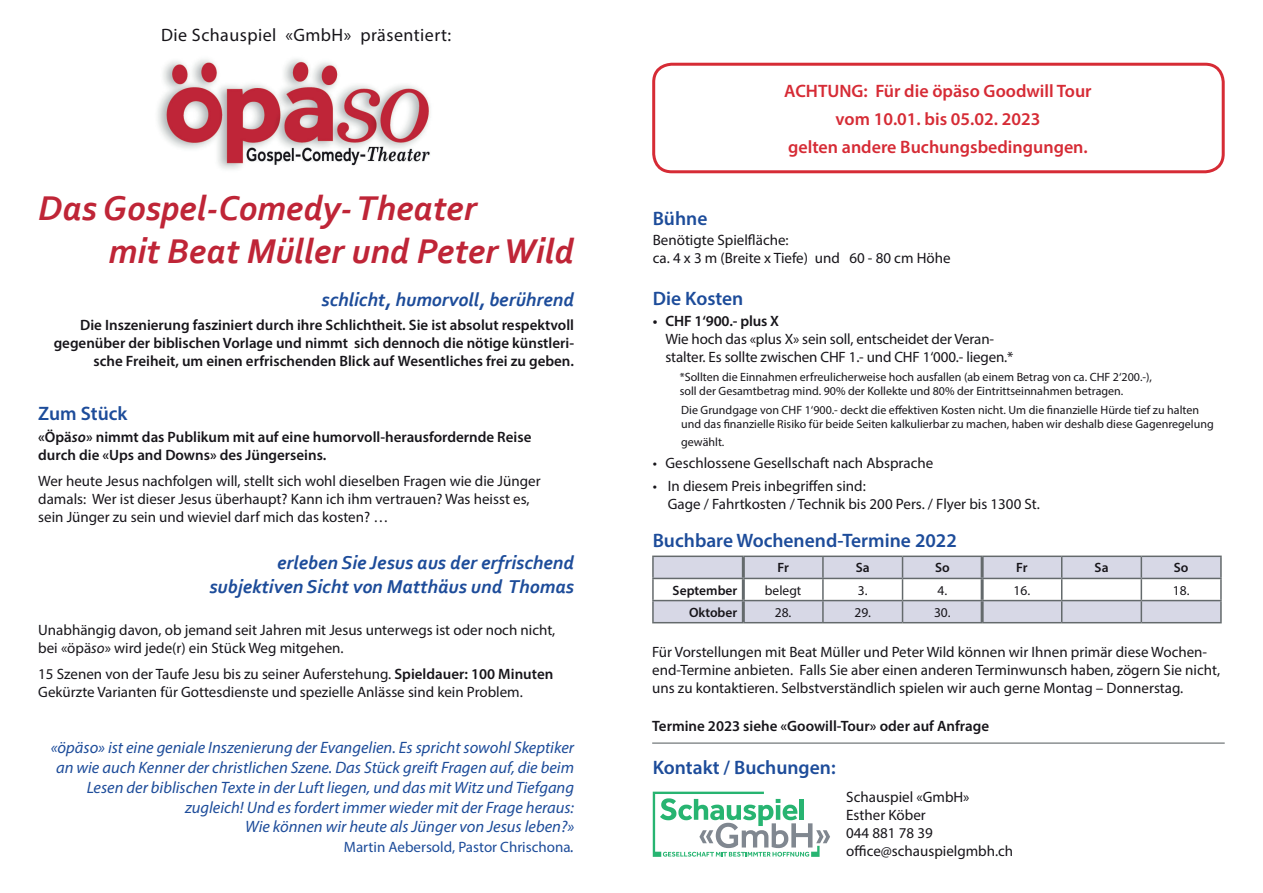
<style>
.page{position:relative;width:1263px;height:893px;background:#fff}
.page>*{position:absolute;margin:0;border:0;box-sizing:border-box;transform-origin:0 0}
.t1{font:italic 700 36px/43.2px "Corbel";color:#bf2537}
.t2{font:italic 700 19.5px/23.4px "Corbel";color:#1d4c9a;text-align:right}
.t3{font:600 19.5px "Myriad Pro";color:#1d4c9a}
.t4{font:600 18px/27.9px "Myriad Pro";color:#d62b35;text-align:center}
.t5{font:18px "Myriad Pro";letter-spacing:.025em;color:#17151a}
.t6{font:italic 16.5px/19.8px "Myriad Pro";color:#1d4c9a;text-align:right}
.t7{font:15px/18px "Myriad Pro";color:#17151a}
.t8{font:600 15px/18px "Myriad Pro";color:#17151a}
.t9{font:15px "Myriad Pro";color:#1d4c9a}
.t10{font:600 13.5px "Myriad Pro";color:#17151a}
.t11{font:13.5px "Myriad Pro";color:#17151a}
.t12{font:12px/14.4px "Myriad Pro";color:#17151a}
.s1{font-style:italic}
.s2{font-weight:600}
.s3{font-style:italic;font-size:16.5px}
</style>
<div class="page">
<hr style="left:652px;top:742px;width:573px;height:2px;background:#646a6c">
<img style="left:157px;top:59px;width:273px;height:110px">
<svg style="left:653px;top:792px;width:177px;height:65px"></svg>
<hr style="left:652px;top:556px;width:91px;height:1px;background:#646a6c">
<hr style="left:652px;top:557px;width:2px;height:21px;background:#646a6c">
<hr style="left:1141px;top:556px;width:81px;height:1px;background:#646a6c">
<hr style="left:1220px;top:557px;width:2px;height:21px;background:#646a6c">
<hr style="left:652px;top:578px;width:91px;height:1px;background:#646a6c">
<hr style="left:652px;top:579px;width:2px;height:21px;background:#646a6c">
<hr style="left:1141px;top:578px;width:81px;height:1px;background:#646a6c">
<hr style="left:1220px;top:579px;width:2px;height:21px;background:#646a6c">
<hr style="left:652px;top:600px;width:91px;height:1px;background:#646a6c">
<hr style="left:652px;top:601px;width:2px;height:21px;background:#646a6c">
<svg style="left:653px;top:556px;width:568px;height:66px"></svg>
<hr style="left:1141px;top:600px;width:81px;height:1px;background:#646a6c">
<hr style="left:1140px;top:601px;width:2px;height:21px;background:#646a6c">
<hr style="left:1220px;top:601px;width:2px;height:21px;background:#646a6c">
<hr style="left:652px;top:622px;width:91px;height:1px;background:#646a6c">
<hr style="left:743px;top:622px;width:80px;height:1px;background:#646a6c">
<hr style="left:823px;top:622px;width:79px;height:1px;background:#646a6c">
<hr style="left:902px;top:622px;width:80px;height:1px;background:#646a6c">
<hr style="left:982px;top:622px;width:80px;height:1px;background:#646a6c">
<hr style="left:1062px;top:622px;width:79px;height:1px;background:#646a6c">
<hr style="left:1141px;top:622px;width:81px;height:1px;background:#646a6c">
<hr style="left:742px;top:557px;width:3px;height:21px;background:#646a6c">
<hr style="left:981px;top:557px;width:3px;height:21px;background:#646a6c">
<hr style="left:742px;top:579px;width:3px;height:21px;background:#646a6c">
<hr style="left:981px;top:579px;width:3px;height:21px;background:#646a6c">
<hr style="left:742px;top:601px;width:3px;height:21px;background:#646a6c">
<hr style="left:981px;top:601px;width:3px;height:21px;background:#646a6c">
<div style="left:652px;top:63px;width:573px;height:110px;border:3px solid #d62b35;border-radius:18px"></div>
<p class="t5" style="left:161px;top:24px;width:292px">Die Schauspiel «GmbH» präsentiert:</p>
<h1 class="t1" style="left:109px;top:186px;width:467px;text-indent:-70px">Das Gospel-Comedy- Theater<br>mit Beat Müller und Peter Wild</h1>
<h2 class="t2" style="left:322px;top:287px;width:254px">schlicht, humorvoll, berührend</h2>
<p class="t8" style="left:54px;top:316px;width:522px;text-align:right">Die Inszenierung fasziniert durch ihre Schlichtheit. Sie ist absolut respektvoll gegenüber der biblischen Vorlage und nimmt sich dennoch die nötige künstleri&shy;sche Freiheit, um einen erfrischenden Blick auf Wesentliches frei zu geben.</p>
<h2 class="t3" style="left:38px;top:401px;width:91px">Zum Stück</h2>
<p class="t8" style="left:38px;top:427px;width:495px">«Öpä<span class="s1">so</span>» nimmt das Publikum mit auf eine humorvoll-herausfordernde Reise durch die «Ups and Downs» des Jüngerseins.</p>
<p class="t7" style="left:38px;top:472px;width:504px">Wer heute Jesus nachfolgen will, stellt sich wohl dieselben Fragen wie die Jünger damals: Wer ist dieser Jesus überhaupt? Kann ich ihm vertrauen? Was heisst es, sein Jünger zu sein und wieviel darf mich das kosten? …</p>
<h2 class="t2" style="left:209px;top:551px;width:366px">erleben Sie Jesus aus der erfrischend subjektiven Sicht von Matthäus und Thomas</h2>
<p class="t7" style="left:38px;top:620px;width:519px">Unabhängig davon, ob jemand seit Jahren mit Jesus unterwegs ist oder noch nicht, bei «öpä<span class="s1">so</span>» wird jede(r) ein Stück Weg mitgehen.</p>
<p class="t7" style="left:38px;top:665px;width:516px">15 Szenen von der Taufe Jesu bis zu seiner Auferstehung. <span class="s2">Spieldauer: 100 Minuten<br></span>Gekürzte Varianten für Gottesdienste und spezielle Anlässe sind kein Problem.</p>
<p class="t6" style="left:51px;top:738px;width:525px">«öpäso» ist eine geniale Inszenierung der Evangelien. Es spricht sowohl Skeptiker an wie auch Kenner der christlichen Szene. Das Stück greift Fragen auf, die beim Lesen der biblischen Texte in der Luft liegen, und das mit Witz und Tiefgang zugleich! Und es fordert immer wieder mit der Frage heraus:<br>Wie können wir heute als Jünger von Jesus leben?»</p>
<p class="t9" style="left:344px;top:838px;width:232px">Martin Aebersold, Pastor Chrischona<span class="s3">.</span></p>
<p class="t4" style="left:784px;top:76px;width:309px">ACHTUNG: Für die öpäso Goodwill Tour vom 10.01. bis 05.02. 2023<br>gelten andere Buchungsbedingungen.</p>
<h2 class="t3" style="left:653px;top:206px;width:56px">Bühne</h2>
<p class="t7" style="left:653px;top:230px;width:299px">Benötigte Spielfläche:<br>ca. 4 x 3 m (Breite x Tiefe) und 60 - 80 cm Höhe</p>
<h2 class="t3" style="left:653px;top:286px;width:92px">Die Kosten</h2>
<p class="t8" style="left:653px;top:311px;width:128px">• CHF 1‘900.- plus X</p>
<p class="t7" style="left:665px;top:330px;width:349px">Wie hoch das «plus X» sein soll, entscheidet der Veran&shy;stalter. Es sollte zwischen CHF 1.- und CHF 1‘000.- liegen.*</p>
<p class="t12" style="left:680px;top:369px;width:474px">*Sollten die Einnahmen erfreulicherweise hoch ausfallen (ab einem Betrag von ca. CHF 2‘200.-), soll der Gesamtbetrag mind. 90% der Kollekte und 80% der Eintrittseinnahmen betragen.</p>
<p class="t12" style="left:681px;top:402px;width:534px">Die Grundgage von CHF 1‘900.- deckt die effektiven Kosten nicht. Um die finanzielle Hürde tief zu halten und das finanzielle Risiko für beide Seiten kalkulierbar zu machen, haben wir deshalb diese Gagenregelung</p>
<p class="t12" style="left:681px;top:435px;width:45px">gewählt.</p>
<p class="t7" style="left:653px;top:454px;width:282px">• Geschlossene Gesellschaft nach Absprache</p>
<p class="t7" style="left:668px;top:476px;width:374px;text-indent:-15px">• In diesem Preis inbegriffen sind:<br>Gage / Fahrtkosten / Technik bis 200 Pers. / Flyer bis 1300 St.</p>
<h2 class="t3" style="left:653px;top:528px;width:306px">Buchbare Wochenend-Termine 2022</h2>
<p class="t10" style="left:777px;top:559px;width:13px">Fr</p>
<p class="t10" style="left:856px;top:559px;width:15px">Sa</p>
<p class="t10" style="left:935px;top:559px;width:16px">So</p>
<p class="t10" style="left:1016px;top:559px;width:13px">Fr</p>
<p class="t10" style="left:1094px;top:559px;width:15px">Sa</p>
<p class="t10" style="left:1174px;top:559px;width:16px">So</p>
<p class="t10" style="left:673px;top:581px;width:66px">September</p>
<p class="t11" style="left:765px;top:582px;width:38px">belegt</p>
<p class="t11" style="left:858px;top:582px;width:11px">3.</p>
<p class="t11" style="left:937px;top:582px;width:11px">4.</p>
<p class="t11" style="left:1013px;top:582px;width:18px">16.</p>
<p class="t11" style="left:1173px;top:582px;width:18px">18.</p>
<p class="t10" style="left:689px;top:604px;width:50px">Oktober</p>
<p class="t11" style="left:775px;top:604px;width:18px">28.</p>
<p class="t11" style="left:854px;top:604px;width:18px">29.</p>
<p class="t11" style="left:934px;top:604px;width:18px">30.</p>
<p class="t7" style="left:652px;top:643px;width:569px">Für Vorstellungen mit Beat Müller und Peter Wild können wir Ihnen primär diese Wochen&shy;end-Termine anbieten. Falls Sie aber einen anderen Terminwunsch haben, zögern Sie nicht, uns zu kontaktieren. Selbstverständlich spielen wir auch gerne Montag – Donnerstag.</p>
<p class="t8" style="left:652px;top:716px;width:338px">Termine 2023 siehe «Goowill-Tour» oder auf Anfrage</p>
<h2 class="t3" style="left:653px;top:755px;width:184px">Kontakt / Buchungen:</h2>
<p class="t7" style="left:846px;top:787px;width:168px">Schauspiel «GmbH»<br>Esther Köber<br>044 881 78 39 office@schauspielgmbh.ch</p>
</div>
